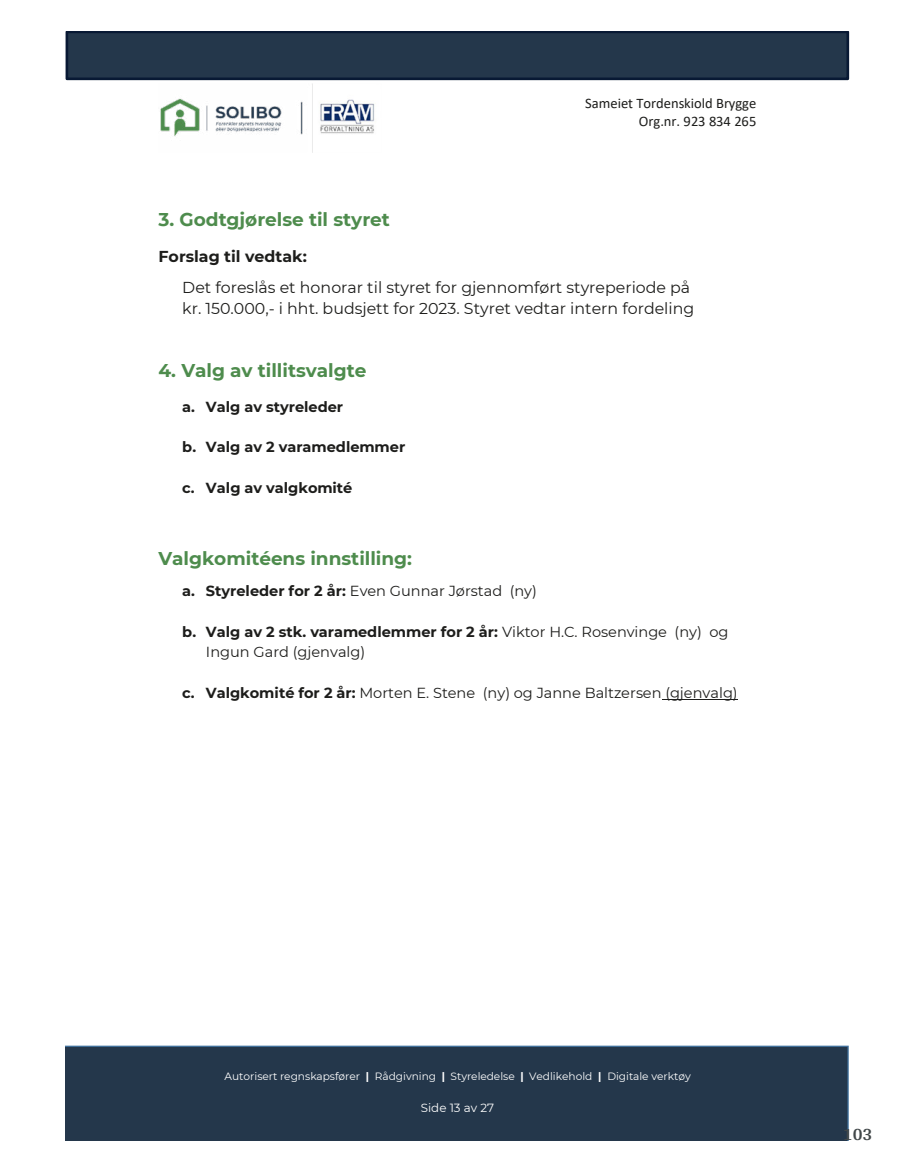
<style>
.page{position:relative;width:915px;height:1172px;background:#fff}
.page>*{position:absolute;margin:0;border:0;box-sizing:border-box;transform-origin:0 0}
.t1{font:700 18.45px "Montserrat";color:#4e8c4d}
.t2{font:700 18px "Arya";color:#414749}
.t3{font:15.75px/20.7px "Montserrat";color:#1d1d1b}
.t4{font:700 15.75px "Montserrat";color:#1d1d1b}
.t5{font:14.55px/20.2px "Montserrat";color:#1d1d1b}
.t6{font:700 14.55px "Montserrat";color:#1d1d1b}
.t7{font:14.55px/17.7px "Calibri";color:#1d1d1b;text-align:right}
.t8{font:11.85px "Montserrat";color:#fff}
.t9{font:10.65px "Montserrat";color:#fff}
.s1{font-weight:700}
</style>
<div class="page">
<svg style="left:66px;top:32px;width:782px;height:48px;background:#213449"></svg>
<div style="left:65px;top:1046px;width:783px;height:94px;background:#24374b"></div>
<img style="left:160px;top:83px;width:215px;height:70px">
<hr style="left:661px;top:699px;width:76px;height:1px;background:#1d1d1b">
<p class="t7" style="left:585px;top:94px;width:173px">Sameiet Tordenskiold Brygge<br>Org.nr. 923 834 265</p>
<p class="t1" style="left:158px;top:206px;width:233px">3. Godtgjørelse til styret</p>
<p class="t4" style="left:158px;top:245px;width:150px">Forslag til vedtak:</p>
<p class="t3" style="left:182px;top:277px;width:513px">Det foreslås et honorar til styret for gjennomført styreperiode på kr. 150.000,- i hht. budsjett for 2023. Styret vedtar intern fordeling</p>
<p class="t1" style="left:158px;top:357px;width:209px">4. Valg av tillitsvalgte</p>
<p class="t6" style="left:182px;top:396px;width:162px">a. Valg av styreleder</p>
<p class="t6" style="left:182px;top:437px;width:224px">b. Valg av 2 varamedlemmer</p>
<p class="t6" style="left:182px;top:477px;width:172px">c. Valg av valgkomité</p>
<p class="t1" style="left:158px;top:545px;width:255px">Valgkomitéens innstilling:</p>
<p class="t5" style="left:182px;top:580px;width:356px"><span class="s1">a. Styreleder for 2 år:</span> Even Gunnar Jørstad (ny)</p>
<p class="t5" style="left:206px;top:621px;width:524px;text-indent:-24px"><span class="s1">b. Valg av 2 stk. varamedlemmer for 2 år:</span> Viktor H.C. Rosenvinge (ny) og<br>Ingun Gard (gjenvalg)</p>
<p class="t5" style="left:182px;top:682px;width:557px"><span class="s1">c. Valgkomité for 2 år:</span> Morten E. Stene (ny) og Janne Baltzersen (gjenvalg)</p>
<p class="t9" style="left:224px;top:1068px;width:467px">Autorisert regnskapsfører <span class="s1">|</span> Rådgivning <span class="s1">|</span> Styreledelse <span class="s1">|</span> Vedlikehold <span class="s1">|</span> Digitale verktøy</p>
<p class="t8" style="left:421px;top:1100px;width:75px">Side 13 av 27</p>
<p class="t2" style="left:842px;top:1123px;width:31px">103</p>
</div>
